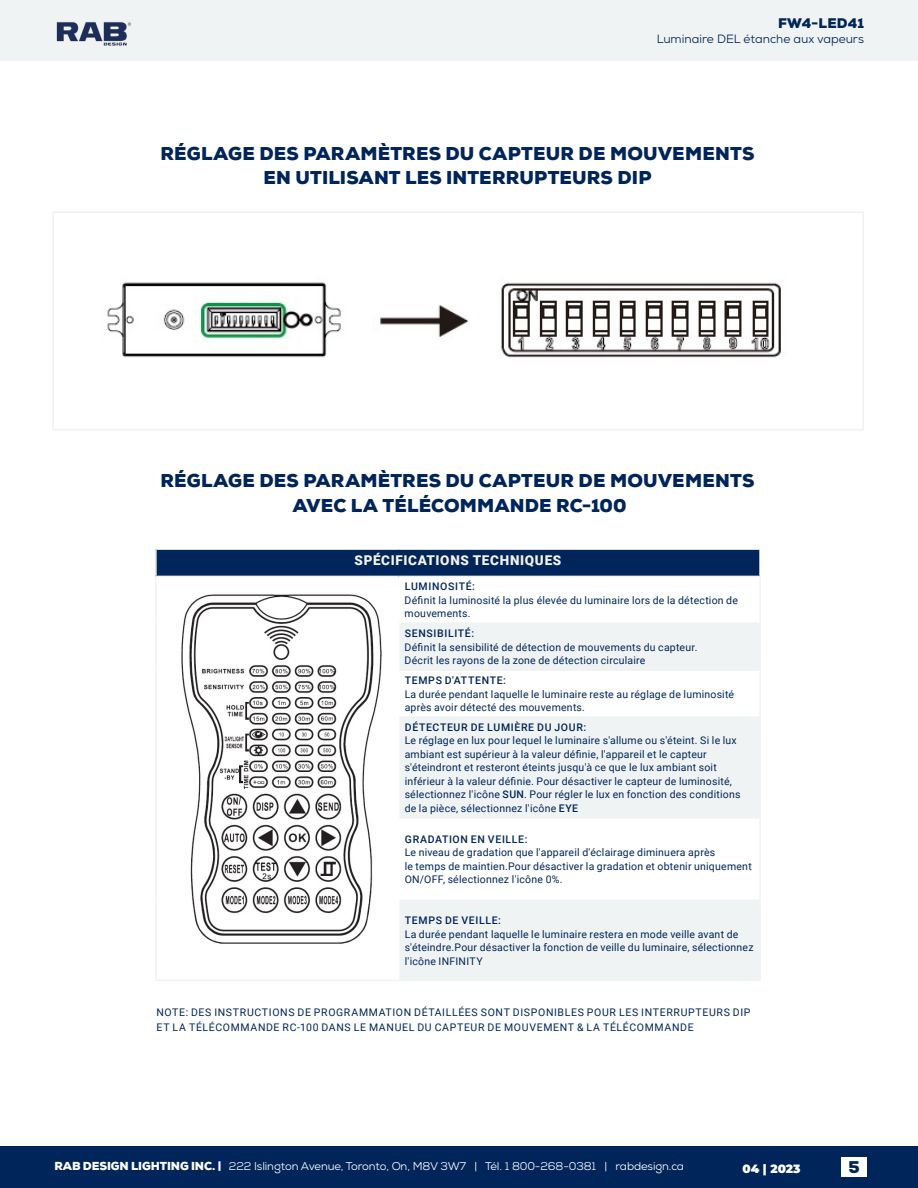
<style>
.page{position:relative;width:918px;height:1188px;background:#fff}
.page>*{position:absolute;margin:0;border:0;box-sizing:border-box;transform-origin:0 0}
.t1{font:900 18px/24.3px "Nexa";letter-spacing:.01em;color:#00255a;text-align:center}
.t2{font:900 16.5px "Nexa";color:#00255a}
.t3{font:900 13.5px "Roboto";letter-spacing:.05em;color:#f5f1ed}
.t4{font:900 13.5px "Nexa";letter-spacing:.01em;color:#00255a}
.t5{font:12px "Nexa";color:#00255a}
.t6{font:900 12px "Montserrat";color:#fff}
.t7{font:11.25px "Nexa";letter-spacing:-.01em;color:#fff}
.t8{font:10.5px/13.5px "Roboto";letter-spacing:.02em;color:#00255a}
.t9{font:10.5px/15px "Roboto";letter-spacing:.06em;color:#00255a}
.t10{font:500 10.5px "Roboto";letter-spacing:.06em;color:#00255a}
.s1{font-weight:500}
.s2{font-weight:900}
</style>
<div class="page">
<div style="left:0;top:1147px;width:918px;height:41px;background:#00255a"></div>
<div style="left:0;top:0;width:918px;height:60px;background:#f0f3f4"></div>
<img style="left:56px;top:22px;width:75px;height:24px">
<div style="left:841px;top:1158px;width:26px;height:19px;background:#fff"></div>
<div style="left:52px;top:211px;width:812px;height:219px;border:2px solid #f1f1f2"></div>
<img style="left:107px;top:282px;width:674px;height:76px">
<div style="left:156px;top:549px;width:604px;height:27px;background:#00255a"></div>
<svg style="left:399px;top:624px;width:360px;height:356px;fill:#f0f3f4"></svg>
<hr style="left:155px;top:576px;width:244px;height:1px;background:#f0f3f4">
<hr style="left:399px;top:576px;width:362px;height:1px;background:#f0f3f4">
<hr style="left:399px;top:623px;width:360px;height:1px;background:#f0f3f4">
<hr style="left:399px;top:669px;width:360px;height:2px;background:#f0f3f4">
<hr style="left:399px;top:716px;width:360px;height:2px;background:#f0f3f4">
<hr style="left:399px;top:817px;width:360px;height:2px;background:#f0f3f4">
<hr style="left:399px;top:900px;width:360px;height:1px;background:#f0f3f4">
<hr style="left:155px;top:577px;width:2px;height:46px;background:#f0f3f4">
<hr style="left:759px;top:577px;width:2px;height:46px;background:#f0f3f4">
<hr style="left:155px;top:623px;width:2px;height:47px;background:#f0f3f4">
<hr style="left:759px;top:623px;width:2px;height:47px;background:#f0f3f4">
<hr style="left:155px;top:670px;width:2px;height:47px;background:#f0f3f4">
<hr style="left:759px;top:670px;width:2px;height:47px;background:#f0f3f4">
<hr style="left:155px;top:717px;width:2px;height:101px;background:#f0f3f4">
<hr style="left:759px;top:717px;width:2px;height:101px;background:#f0f3f4">
<hr style="left:155px;top:818px;width:2px;height:82px;background:#f0f3f4">
<hr style="left:759px;top:818px;width:2px;height:82px;background:#f0f3f4">
<hr style="left:155px;top:900px;width:2px;height:80px;background:#f0f3f4">
<hr style="left:759px;top:900px;width:2px;height:80px;background:#f0f3f4">
<hr style="left:155px;top:980px;width:244px;height:1px;background:#f0f3f4">
<hr style="left:399px;top:980px;width:362px;height:1px;background:#f0f3f4">
<hr style="left:759px;top:550px;width:2px;height:26px;background:#fff">
<hr style="left:155px;top:550px;width:2px;height:26px;background:#fff">
<hr style="left:155px;top:548px;width:244px;height:2px;background:#fff">
<hr style="left:399px;top:548px;width:362px;height:2px;background:#fff">
<img style="left:181px;top:594px;width:200px;height:350px">
<p class="t4" style="left:778px;top:14px;width:87px">FW4-LED41</p>
<p class="t5" style="left:657px;top:31px;width:209px">Luminaire DEL étanche aux vapeurs</p>
<h1 class="t1" style="left:161px;top:142px;width:595px">RÉGLAGE DES PARAMÈTRES DU CAPTEUR DE MOUVEMENTS<br>EN UTILISANT LES INTERRUPTEURS DIP</h1>
<h1 class="t1" style="left:161px;top:469px;width:595px">RÉGLAGE DES PARAMÈTRES DU CAPTEUR DE MOUVEMENTS<br>AVEC LA TÉLÉCOMMANDE RC-100</h1>
<p class="t3" style="left:355px;top:551px;width:208px">SPÉCIFICATIONS TECHNIQUES</p>
<p class="t10" style="left:405px;top:579px;width:72px">LUMINOSITÉ:</p>
<p class="t8" style="left:405px;top:593px;width:335px">Définit la luminosité la plus élevée du luminaire lors de la détection de mouvements.</p>
<p class="t10" style="left:405px;top:626px;width:71px">SENSIBILITÉ:</p>
<p class="t8" style="left:405px;top:640px;width:294px">Définit la sensibilité de détection de mouvements du capteur.<br>Décrit les rayons de la zone de détection circulaire</p>
<p class="t10" style="left:405px;top:673px;width:103px">TEMPS D'ATTENTE:</p>
<p class="t8" style="left:405px;top:687px;width:331px">La durée pendant laquelle le luminaire reste au réglage de luminosité après avoir détecté des mouvements.</p>
<p class="t10" style="left:405px;top:720px;width:183px">DÉTECTEUR DE LUMIÈRE DU JOUR:</p>
<p class="t8" style="left:405px;top:734px;width:337px">Le réglage en lux pour lequel le luminaire s'allume ou s'éteint. Si le lux ambiant est supérieur à la valeur définie, l'appareil et le capteur s'éteindront et resteront éteints jusqu'à ce que le lux ambiant soit inférieur à la valeur définie. Pour désactiver le capteur de luminosité, sélectionnez l'icône <span class="s1">SUN</span>. Pour régler le lux en fonction des conditions de la pièce, sélectionnez l'icône <span class="s1">EYE</span></p>
<p class="t10" style="left:405px;top:832px;width:124px">GRADATION EN VEILLE:</p>
<p class="t8" style="left:405px;top:846px;width:349px">Le niveau de gradation que l'appareil d'éclairage diminuera après<br>le temps de maintien.Pour désactiver la gradation et obtenir uniquement<br>ON/OFF, sélectionnez l'icône 0%.</p>
<p class="t10" style="left:405px;top:913px;width:98px">TEMPS DE VEILLE:</p>
<p class="t8" style="left:405px;top:927px;width:350px">La durée pendant laquelle le luminaire restera en mode veille avant de s'éteindre.Pour désactiver la fonction de veille du luminaire, sélectionnez l'icône INFINITY</p>
<p class="t9" style="left:157px;top:1004px;width:596px">NOTE: DES INSTRUCTIONS DE PROGRAMMATION DÉTAILLÉES SONT DISPONIBLES POUR LES INTERRUPTEURS DIP<br>ET LA TÉLÉCOMMANDE RC-100 DANS LE MANUEL DU CAPTEUR DE MOUVEMENT &amp; LA TÉLÉCOMMANDE</p>
<p class="t7" style="left:54px;top:1159px;width:631px"><span class="s2">RAB DESIGN LIGHTING INC. |</span> 222 Islington Avenue, Toronto, On, M8V 3W7 | Tél. 1 800-268-0381 | rabdesign.ca</p>
<p class="t6" style="left:743px;top:1160px;width:60px">04 | 2023</p>
<h2 class="t2" style="left:848px;top:1156px;width:13px">5</h2>
</div>
